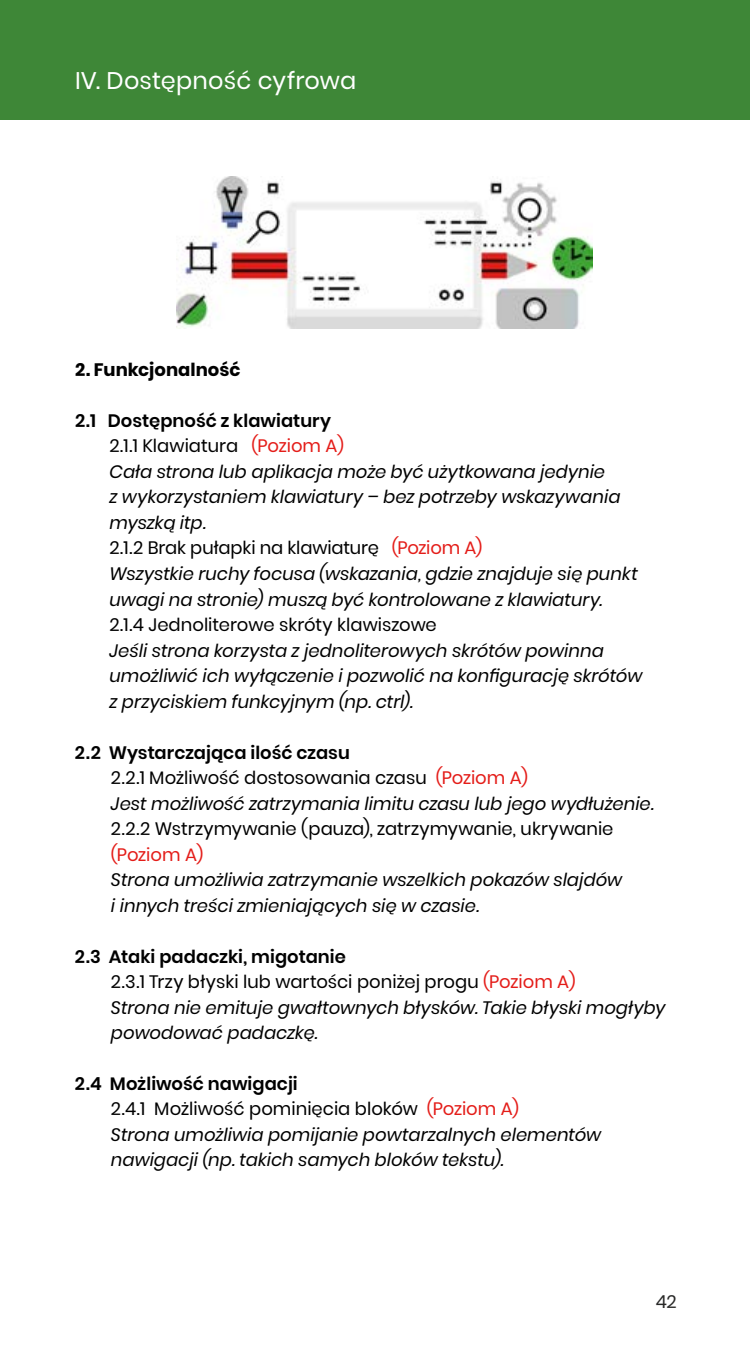
<style>
.page{position:relative;width:750px;height:1350px;background:#fff}
.page>*{position:absolute;margin:0;border:0;box-sizing:border-box;transform-origin:0 0}
.t1{font:24px "Poppins";color:#fff}
.t2{font:italic 18px/25.5px "Poppins";letter-spacing:.275em;color:#000}
.t3{font:18px "Poppins";color:#000}
.t4{font:600 18px "Poppins";letter-spacing:.155em;color:#000}
.t5{font:700 18px "Poppins";color:#000}
.t6{font:18px "Poppins";color:#e41d19}
.t7{font:18px "Poppins";color:#282827}
.s1{color:#e41d19}
</style>
<div class="page">
<div style="left:0;top:0;width:750px;height:119px;background:#3e8737"></div>
<img style="left:177px;top:177px;width:415px;height:152px">
<p class="t1" style="left:75px;top:67px;width:283px">IV. Dostępność cyfrowa</p>
<p class="t5" style="left:75px;top:359px;width:167px">2. Funkcjonalność</p>
<p class="t4" style="left:75px;top:410px;width:258px">2.1 Dostępność z klawiatury</p>
<p class="t3" style="left:109px;top:436px;width:236px">2.1.1 Klawiatura <span class="s1">(Poziom A)</span></p>
<p class="t2" style="left:109px;top:459px;width:513px">Cała strona lub aplikacja może być użytkowana jedynie<br>z wykorzystaniem klawiatury – bez potrzeby wskazywania myszką itp.</p>
<p class="t3" style="left:109px;top:538px;width:375px">2.1.2 Brak pułapki na klawiaturę <span class="s1">(Poziom A)</span></p>
<p class="t2" style="left:109px;top:561px;width:530px">Wszystkie ruchy focusa (wskazania, gdzie znajduje się punkt uwagi na stronie) muszą być kontrolowane z klawiatury.</p>
<p class="t3" style="left:109px;top:614px;width:329px">2.1.4 Jednoliterowe skróty klawiszowe</p>
<p class="t2" style="left:109px;top:638px;width:529px">Jeśli strona korzysta z jednoliterowych skrótów powinna umożliwić ich wyłączenie i pozwolić na konfigurację skrótów z przyciskiem funkcyjnym (np. ctrl).</p>
<p class="t4" style="left:75px;top:742px;width:276px">2.2 Wystarczająca ilość czasu</p>
<p class="t3" style="left:111px;top:767px;width:419px">2.2.1 Możliwość dostosowania czasu <span class="s1">(Poziom A)</span></p>
<p class="t2" style="left:111px;top:791px;width:544px">Jest możliwość zatrzymania limitu czasu lub jego wydłużenie.</p>
<p class="t3" style="left:111px;top:818px;width:504px">2.2.2 Wstrzymywanie (pauza), zatrzymywanie, ukrywanie</p>
<p class="t6" style="left:111px;top:844px;width:94px">(Poziom A)</p>
<p class="t2" style="left:111px;top:867px;width:508px">Strona umożliwia zatrzymanie wszelkich pokazów slajdów i innych treści zmieniających się w czasie.</p>
<p class="t4" style="left:75px;top:946px;width:272px">2.3 Ataki padaczki, migotanie</p>
<p class="t3" style="left:111px;top:971px;width:466px">2.3.1 Trzy błyski lub wartości poniżej progu <span class="s1">(Poziom A)</span></p>
<p class="t2" style="left:111px;top:995px;width:557px">Strona nie emituje gwałtownych błysków. Takie błyski mogłyby powodować padaczkę.</p>
<p class="t4" style="left:75px;top:1073px;width:224px">2.4 Możliwość nawigacji</p>
<p class="t3" style="left:111px;top:1099px;width:410px">2.4.1 Możliwość pominięcia bloków <span class="s1">(Poziom A)</span></p>
<p class="t2" style="left:111px;top:1122px;width:487px">Strona umożliwia pomijanie powtarzalnych elementów nawigacji (np. takich samych bloków tekstu).</p>
<p class="t7" style="left:656px;top:1291px;width:22px">42</p>
</div>
